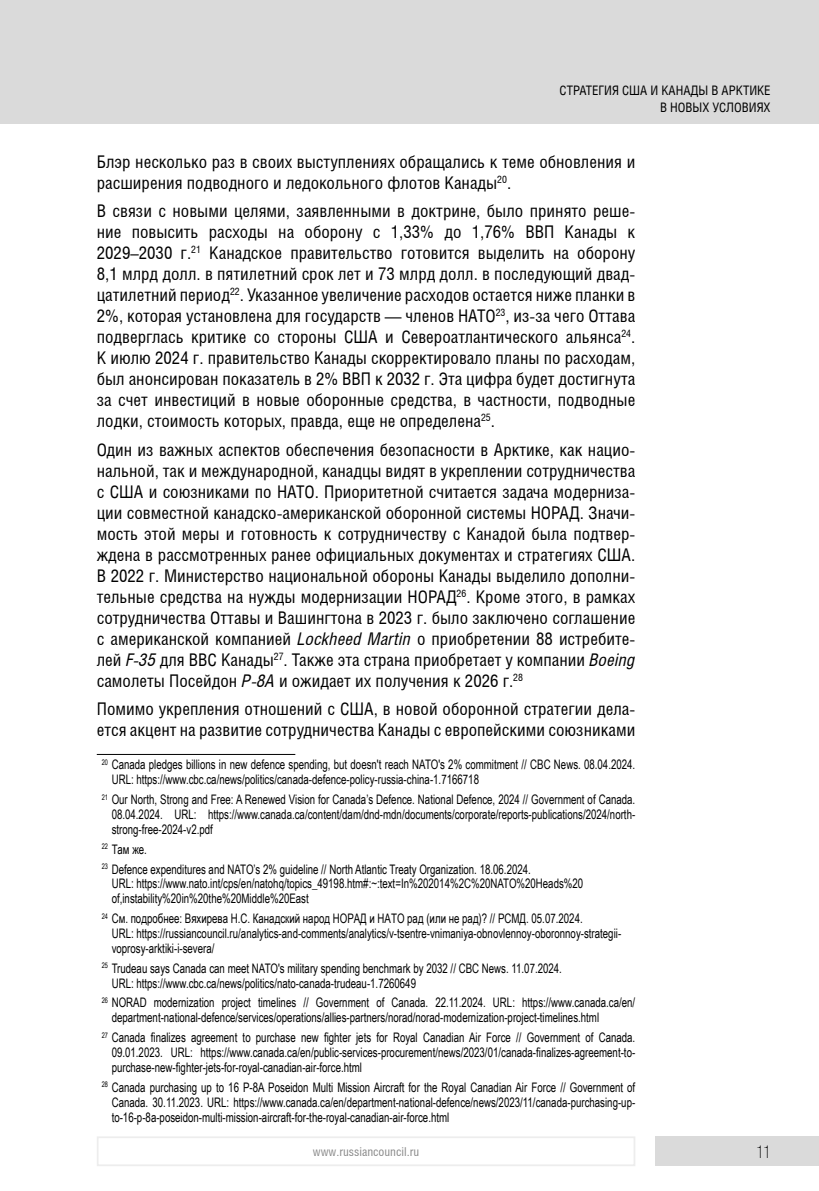
<style>
.page{position:relative;width:819px;height:1191px;background:#fff}
.page>*{position:absolute;margin:0;border:0;box-sizing:border-box;transform-origin:0 0}
.Основной_текст{font:17.5px/21px "Helios Cond";color:#000}
.t1{font:17.5px "Helios Cond Thin C";color:#000}
.Сноска_с_чертой{font:13.12px/14.9px "Arial Narrow";color:#000;text-align:justify;scale:.9 1}
.Сноска_http__копия{font:13.12px/14.9px "Arial Narrow";color:#000;scale:.9 1}
.Kolontitul_X_X{font:13.12px/17.5px "Helios Cond";color:#000;text-align:right}
.t2{font:12.25px "Helios Cond";color:#878787}
.s1{font-style:italic}
</style>
<div class="page">
<div style="left:0;top:0;width:819px;height:124px;background:#dadada"></div>
<div style="left:655px;top:1136px;width:164px;height:30px;background:#dadada"></div>
<div style="left:97px;top:1136px;width:538px;height:30px;border:2px solid #ededed"></div>
<hr style="left:97px;top:754px;width:198px;height:1px;background:#000">
<p class="Kolontitul_X_X" style="left:559px;top:81px;width:212px">СТРАТЕГИЯ США И КАНАДЫ В АРКТИКЕ<br>В НОВЫХ УСЛОВИЯХ</p>
<p class="Основной_текст" style="left:97px;top:151px;width:540px">Блэр несколько раз в своих выступлениях обращались к теме обновления и расширения подводного и ледокольного флотов Канады<sup>20</sup>.</p>
<p class="Основной_текст" style="left:97px;top:200px;width:540px;text-align:justify">В связи с новыми целями, заявленными в доктрине, было принято реше&shy;ние повысить расходы на оборону с 1,33% до 1,76% ВВП Канады к 2029–2030 г.<sup>21</sup> Канадское правительство готовится выделить на оборону 8,1 млрд долл. в пятилетний срок лет и 73 млрд долл. в последующий двад&shy;цатилетний период<sup>22</sup>. Указанное увеличение расходов остается ниже планки в 2%, которая установлена для государств — членов НАТО<sup>23</sup>, из-за чего Оттава подверглась критике со стороны США и Североатлантического альянса<sup>24</sup>.<br>К июлю 2024 г. правительство Канады скорректировало планы по расходам, был анонсирован показатель в 2% ВВП к 2032 г. Эта цифра будет достигнута за счет инвестиций в новые оборонные средства, в частности, подводные лодки, стоимость которых, правда, еще не определена<sup>25</sup>.</p>
<p class="Основной_текст" style="left:97px;top:438px;width:540px;text-align:justify">Один из важных аспектов обеспечения безопасности в Арктике, как нацио&shy;нальной, так и международной, канадцы видят в укреплении сотрудничества с США и союзниками по НАТО. Приоритетной считается задача модерниза&shy;ции совместной канадско-американской оборонной системы НОРАД. Значи&shy;мость этой меры и готовность к сотрудничеству с Канадой была подтвер&shy;ждена в рассмотренных ранее официальных документах и стратегиях США.<br>В 2022 г. Министерство национальной обороны Канады выделило дополни&shy;тельные средства на нужды модернизации НОРАД<sup>26</sup>. Кроме этого, в рамках сотрудничества Оттавы и Вашингтона в 2023 г. было заключено соглашение с американской компанией <span class="s1">Lockheed Martin</span> о приобретении 88 истребите&shy;лей <span class="s1">F-35</span> для BBC Канады<sup>27</sup>. Также эта страна приобретает у компании <span class="s1">Boeing </span>самолеты Посейдон <span class="s1">P-8A</span> и ожидает их получения к 2026 г.<sup>28</sup></p>
<p class="Основной_текст" style="left:97px;top:698px;width:540px">Помимо укрепления отношений с США, в новой оборонной стратегии дела&shy;ется акцент на развитие сотрудничества Канады с европейскими союзниками</p>
<p class="Сноска_с_чертой" style="left:112px;top:756px;width:583px;text-indent:-10px"><sup>20</sup> Canada pledges billions in new defence spending, but doesn't reach NATO's 2% commitment // CBC News. 08.04.2024.<br>URL: https://www.cbc.ca/news/politics/canada-defence-policy-russia-china-1.7166718</p>
<p class="Сноска_с_чертой" style="left:112px;top:791px;width:583px;text-indent:-10px"><sup>21</sup> Our North, Strong and Free: A Renewed Vision for Canada’s Defence. National Defence, 2024 // Government of Canada.<br>08.04.2024. URL: https://www.canada.ca/content/dam/dnd-mdn/documents/corporate/reports-publications/2024/north&shy;strong-free-2024-v2.pdf</p>
<p class="Сноска_с_чертой" style="left:102px;top:841px;width:52px"><sup>22</sup> Там же.</p>
<p class="Сноска_с_чертой" style="left:102px;top:861px;width:478px"><sup>23</sup> Defence expenditures and NATO’s 2% guideline // North Atlantic Treaty Organization. 18.06.2024.</p>
<p class="Сноска_http__копия" style="left:112px;top:875px;width:525px">URL: https://www.nato.int/cps/en/natohq/topics_49198.htm#:~:text=In%202014%2C%20NATO%20Heads%20 of,instability%20in%20the%20Middle%20East</p>
<p class="Сноска_с_чертой" style="left:102px;top:910px;width:536px"><sup>24</sup> См. подробнее: Вяхирева Н.С. Канадский народ НОРАД и НАТО рад (или не рад)? // РСМД. 05.07.2024.</p>
<p class="Сноска_http__копия" style="left:112px;top:925px;width:567px">URL: https://russiancouncil.ru/analytics-and-comments/analytics/v-tsentre-vnimaniya-obnovlennoy-oboronnoy-strategii&shy;voprosy-arktiki-i-severa/</p>
<p class="Сноска_с_чертой" style="left:102px;top:960px;width:513px"><sup>25</sup> Trudeau says Canada can meet NATO's military spending benchmark by 2032 // CBC News. 11.07.2024.</p>
<p class="Сноска_http__копия" style="left:112px;top:975px;width:340px">URL: https://www.cbc.ca/news/politics/nato-canada-trudeau-1.7260649</p>
<p class="Сноска_с_чертой" style="left:112px;top:995px;width:583px;text-indent:-10px"><sup>26</sup> NORAD modernization project timelines // Government of Canada. 22.11.2024. URL: https://www.canada.ca/en/ department-national-defence/services/operations/allies-partners/norad/norad-modernization-project-timelines.html</p>
<p class="Сноска_с_чертой" style="left:112px;top:1029px;width:583px;text-indent:-10px"><sup>27</sup> Canada finalizes agreement to purchase new fighter jets for Royal Canadian Air Force // Government of Canada.<br>09.01.2023. URL: https://www.canada.ca/en/public-services-procurement/news/2023/01/canada-finalizes-agreement-to&shy;purchase-new-fighter-jets-for-royal-canadian-air-force.html</p>
<p class="Сноска_с_чертой" style="left:112px;top:1079px;width:583px;text-indent:-10px"><sup>28</sup> Canada purchasing up to 16 P-8A Poseidon Multi Mission Aircraft for the Royal Canadian Air Force // Government of Canada. 30.11.2023. URL: https://www.canada.ca/en/department-national-defence/news/2023/11/canada-purchasing-up&shy;to-16-p-8a-poseidon-multi-mission-aircraft-for-the-royal-canadian-air-force.html</p>
<p class="t2" style="left:313px;top:1144px;width:108px">www.russiancouncil.ru</p>
<p class="t1" style="left:756px;top:1142px;width:16px">11</p>
</div>
